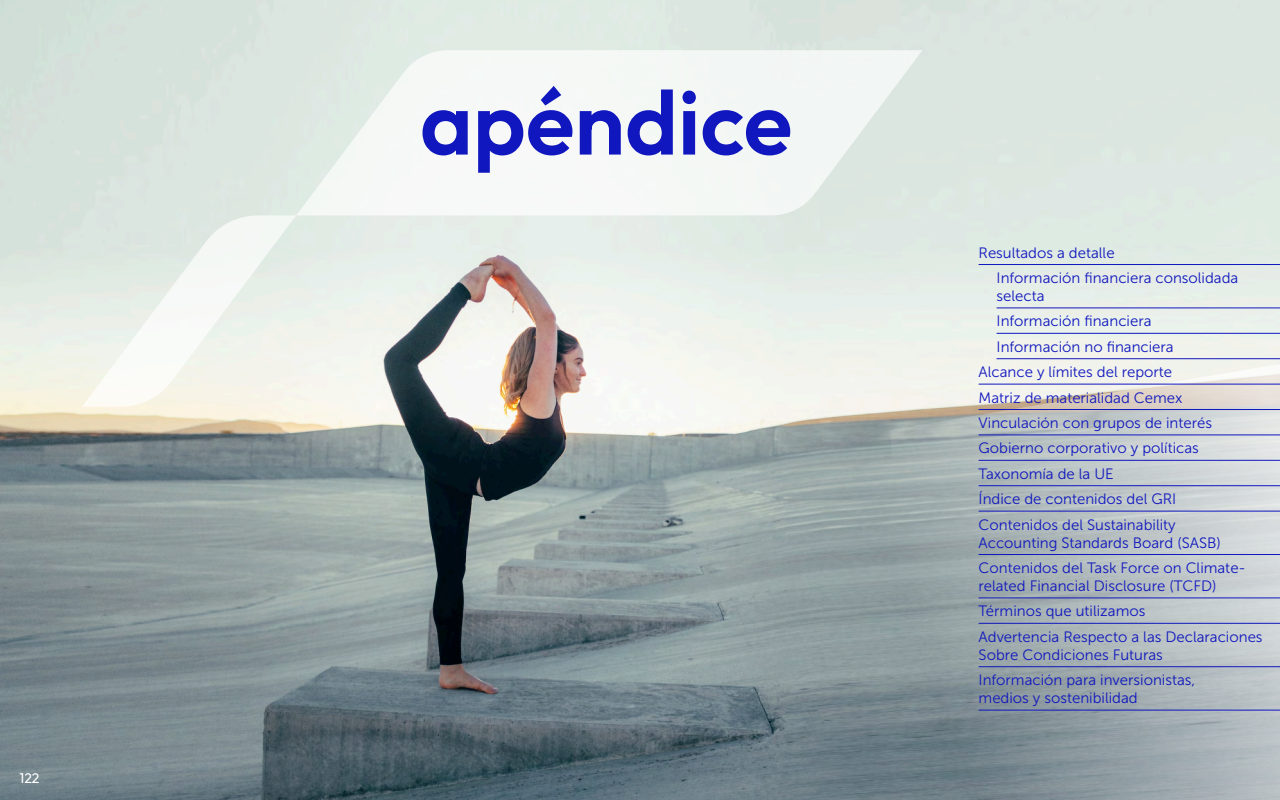
<style>
.page{position:relative;width:1280px;height:800px;background:#fff}
.page>*{position:absolute;margin:0;border:0;box-sizing:border-box;transform-origin:0 0}
.t1{font:600 90px "Outfit";color:#1017be}
.t2{font:15px/18px "Museo Sans 300";color:#1017be}
.t3{font:14px "Outfit";color:#fff}
</style>
<div class="page">
<img style="left:0;top:0;width:1280px;height:800px">
<svg style="left:833px;top:364px;width:447px;height:436px"></svg>
<svg style="left:296px;top:50px;width:627px;height:165px;fill:#f4f8f5"></svg>
<svg style="left:82px;top:215px;width:214px;height:192px"></svg>
<hr style="left:979px;top:264px;width:301px;height:1px;background:#1017be">
<hr style="left:997px;top:308px;width:283px;height:1px;background:#1017be">
<hr style="left:997px;top:333px;width:283px;height:1px;background:#1017be">
<hr style="left:997px;top:358px;width:283px;height:1px;background:#1017be">
<hr style="left:979px;top:384px;width:301px;height:1px;background:#1017be">
<hr style="left:979px;top:409px;width:301px;height:1px;background:#1017be">
<hr style="left:979px;top:435px;width:301px;height:1px;background:#1017be">
<hr style="left:979px;top:460px;width:301px;height:1px;background:#1017be">
<hr style="left:979px;top:485px;width:301px;height:1px;background:#1017be">
<hr style="left:979px;top:511px;width:301px;height:1px;background:#1017be">
<hr style="left:979px;top:554px;width:301px;height:1px;background:#1017be">
<hr style="left:979px;top:598px;width:301px;height:1px;background:#1017be">
<hr style="left:979px;top:623px;width:301px;height:1px;background:#1017be">
<hr style="left:979px;top:666px;width:301px;height:1px;background:#1017be">
<hr style="left:979px;top:710px;width:301px;height:1px;background:#1017be">
<p class="t3" style="left:20px;top:769px;width:22px">122</p>
<p class="t1" style="left:420px;top:64px;width:374px">apéndice</p>
<p class="t2" style="left:979px;top:244px;width:138px">Resultados a detalle</p>
<p class="t2" style="left:997px;top:269px;width:243px">Información financiera consolidada selecta</p>
<p class="t2" style="left:997px;top:312px;width:156px">Información financiera</p>
<p class="t2" style="left:997px;top:338px;width:179px">Información no financiera</p>
<p class="t2" style="left:979px;top:363px;width:195px">Alcance y límites del reporte</p>
<p class="t2" style="left:979px;top:389px;width:205px">Matriz de materialidad Cemex</p>
<p class="t2" style="left:979px;top:414px;width:235px">Vinculación con grupos de interés</p>
<p class="t2" style="left:979px;top:439px;width:222px">Gobierno corporativo y políticas</p>
<p class="t2" style="left:979px;top:465px;width:137px">Taxonomía de la UE</p>
<p class="t2" style="left:979px;top:490px;width:199px">Índice de contenidos del GRI</p>
<p class="t2" style="left:979px;top:516px;width:244px">Contenidos del Sustainability<br>Accounting Standards Board (SASB)</p>
<p class="t2" style="left:979px;top:559px;width:269px">Contenidos del Task Force on Climate&shy;related Financial Disclosure (TCFD)</p>
<p class="t2" style="left:979px;top:602px;width:168px">Términos que utilizamos</p>
<p class="t2" style="left:979px;top:628px;width:286px">Advertencia Respecto a las Declaraciones<br>Sobre Condiciones Futuras</p>
<p class="t2" style="left:979px;top:671px;width:218px">Información para inversionistas, medios y sostenibilidad</p>
</div>
